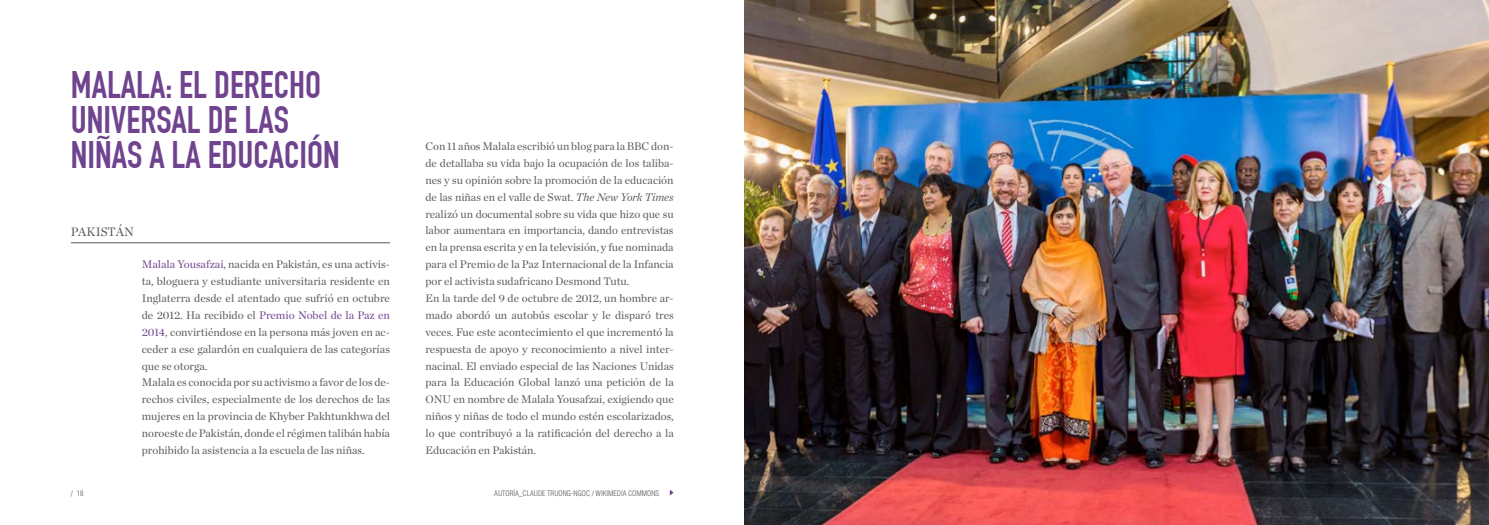
<style>
.page{position:relative;width:1489px;height:525px;background:#fff}
.page>*{position:absolute;margin:0;border:0;box-sizing:border-box;transform-origin:0 0}
.t1{font:700 37.5px/35px "DIN Condensed";color:#70438f}
.t2{font:12.5px "Chronicle Deck";color:#58595b}
.t3{font:11.25px/16.9px "Chronicle Deck";color:#58595b}
.t4{font:300 condensed 7.5px "Helvetica";color:#58595b}
.s1{color:#70438f}
.s2{font-style:italic}
</style>
<div class="page">
<svg style="left:669px;top:490px;width:4px;height:5px"></svg>
<img style="left:744px;top:0;width:744px;height:524px">
<hr style="left:71px;top:242px;width:319px;height:1px;background:#58595b">
<h1 class="t1" style="left:71px;top:67px;width:270px">MALALA: EL DERECHO<br>UNIVERSAL DE LAS<br>NIÑAS A LA EDUCACIÓN</h1>
<p class="t2" style="left:71px;top:224px;width:16px">PAKIST</p>
<p class="t2" style="left:116px;top:224px;width:19px">ÁN</p>
<p class="t3" style="left:142px;top:256px;width:250px"><span class="s1">Malala Yousafzai,</span> nacida en Pakistán, es una activis&shy;ta, bloguera y estudiante universitaria residente en Inglaterra desde el atentado que sufrió en octubre de 2012. Ha recibido el <span class="s1">Premio Nobel de la Paz en 2014</span>, convirtiéndose en la persona más joven en ac&shy;ceder a ese galardón en cualquiera de las categorías que se otorga.<br>Malala es conocida por su activismo a favor de los de&shy;rechos civiles, especialmente de los derechos de las mujeres en la provincia de Khyber Pakhtunkhwa del noroeste de Pakistán, donde el régimen talibán había prohibido la asistencia a la escuela de las niñas.</p>
<p class="t4" style="left:71px;top:488px;width:14px">/ 18</p>
<p class="t3" style="left:425px;top:137px;width:206px">Con 11 añosMalala escribió un blog para la BBC</p>
<p class="t3" style="left:425px;top:137px;width:250px;text-indent:226px">don&shy;de detallaba su vida bajo la ocupación de los taliba&shy;nes y su opinión sobre la promoción de la educación de las niñas en el valle de Swat. <span class="s2">The New York Times </span>realizó un documental sobre su vida que hizo que su labor aumentara en importancia, dando entrevistas en la prensa escrita y en la televisión, y fue nominada para el Premio de la Paz Internacional de la Infancia por el activista sudafricano D esmond Tutu.<br>En la tarde del 9 de octubre de 2012, un hombre ar&shy;mado abordó un autobús escolar y le disparó tres veces. Fue este acontecimiento el que incrementó la respuesta de apoyo y reconocimiento a nivel inter&shy;nacinal. El enviado especial de las Naciones Unidas para la Educación Global lanzó una petición de la ONU en nombre de Malala Yousafzai, exigiendo que niños y niñas de todo el mundo estén escolarizados, lo que contribuyó a la ratificación del derecho a la Educación en Pakistán.</p>
<p class="t4" style="left:494px;top:488px;width:167px">AUTORÍA_CLAUDE TRUONG-NGOC / WIKIMEDIA COMMONS</p>
</div>
